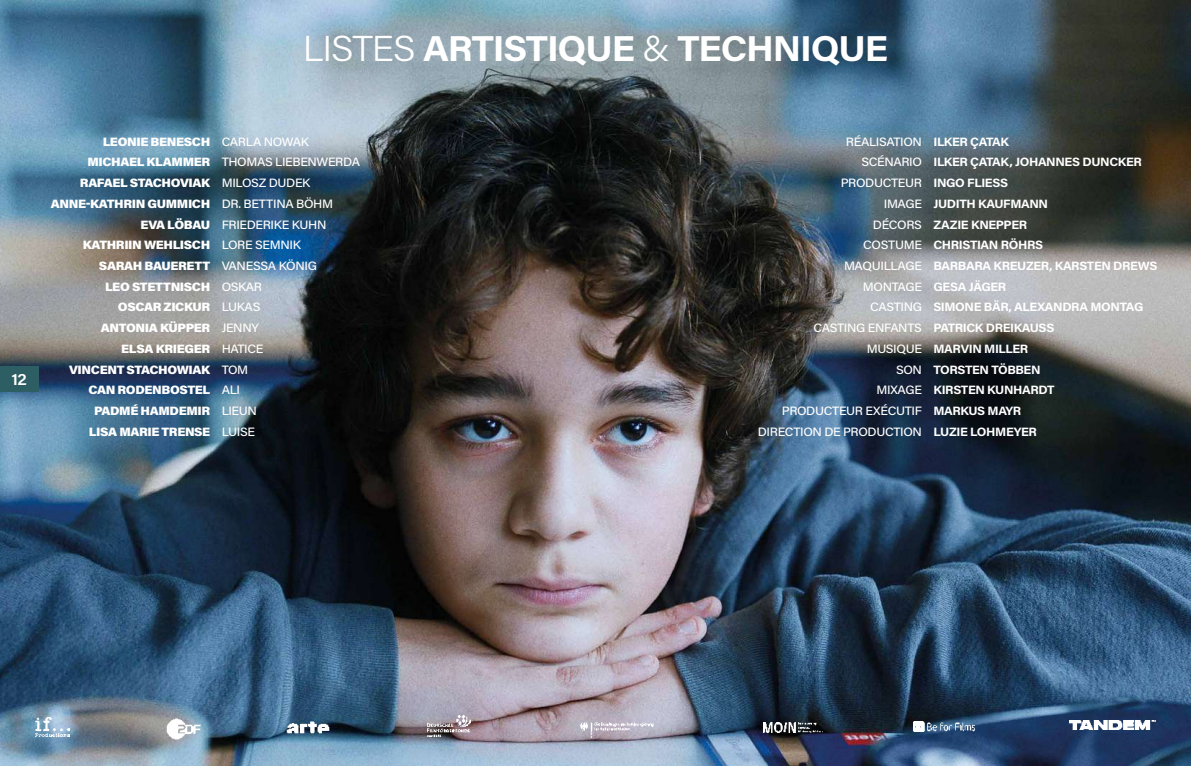
<style>
.page{position:relative;width:1191px;height:766px;background:#fff}
.page>*{position:absolute;margin:0;border:0;box-sizing:border-box;transform-origin:0 0}
.t1{font:700 36px "Acumin Pro";letter-spacing:-.03em;color:#fff;scale:1.05 1}
.t2{font:600 16.5px "Acumin Pro";color:#fff;scale:1.05 1}
.t3{font:500 12.15px/20.7px "Acumin Pro";letter-spacing:-.03em;color:#fff;scale:1.05 1}
.t4{font:700 12.15px/20.7px "Acumin Pro";letter-spacing:-.03em;color:#fff;scale:1.05 1}
.t5{font:900 12.15px/20.7px "Acumin Pro";letter-spacing:-.03em;color:#fff;text-align:right;scale:1.05 1}
.s1{font-weight:300}
</style>
<div class="page">
<img style="left:0;top:0;width:1191px;height:765px">
<img style="left:1069px;top:720px;width:86px;height:9px">
<img style="left:763px;top:722px;width:59px;height:10px">
<img style="left:913px;top:721px;width:61px;height:10px">
<img style="left:35px;top:717px;width:34px;height:19px">
<img style="left:164px;top:717px;width:39px;height:23px">
<img style="left:286px;top:716px;width:44px;height:21px">
<img style="left:428px;top:715px;width:43px;height:20px">
<img style="left:572px;top:714px;width:89px;height:38px">
<div style="left:0;top:366px;width:38px;height:25px;background:#2c5e64"></div>
<h1 class="t1" style="left:303px;top:23px;width:559px"><span class="s1">LISTES</span> ARTISTIQUE <span class="s1">&amp;</span> TECHNIQUE</h1>
<h2 class="t2" style="left:11px;top:367px;width:16px">12</h2>
<p class="t3" style="left:758px;top:130px;width:158px;text-align:right">RÉALISATION<br>SCÉNARIO<br>PRODUCTEUR<br>IMAGE<br>DÉCORS<br>COSTUME<br>MAQUILLAGE<br>MONTAGE<br>CASTING<br>CASTING ENFANTS<br>MUSIQUE<br>SON<br>MIXAGE<br>PRODUCTEUR EXÉCUTIF<br>DIRECTION DE PRODUCTION</p>
<p class="t3" style="left:222px;top:131px;width:133px">CARLA NOWAK<br>THOMAS LIEBENWERDA<br>MILOSZ DUDEK<br>DR. BETTINA BÖHM<br>FRIEDERIKE KUHN<br>LORE SEMNIK<br>VANESSA KÖNIG<br>OSKAR<br>LUKAS<br>JENNY<br>HATICE<br>TOM<br>ALI<br>LIEUN<br>LUISE</p>
<p class="t5" style="left:51px;top:130px;width:153px">LEONIE BENESCH<br>MICHAEL KLAMMER<br>RAFAEL STACHOVIAK<br>ANNE-KATHRIN GUMMICH<br>EVA LÖBAU<br>KATHRIIN WEHLISCH<br>SARAH BAUERETT<br>LEO STETTNISCH<br>OSCAR ZICKUR<br>ANTONIA KÜPPER<br>ELSA KRIEGER<br>VINCENT STACHOWIAK<br>CAN RODENBOSTEL<br>PADMÉ HAMDEMIR<br>LISA MARIE TRENSE</p>
<p class="t4" style="left:933px;top:130px;width:215px">ILKER ÇATAK<br>ILKER ÇATAK, JOHANNES DUNCKER<br>INGO FLIESS<br>JUDITH KAUFMANN<br>ZAZIE KNEPPER<br>CHRISTIAN RÖHRS<br>BARBARA KREUZER, KARSTEN DREWS<br>GESA JÄGER<br>SIMONE BÄR, ALEXANDRA MONTAG<br>PATRICK DREIKAUSS<br>MARVIN MILLER<br>TORSTEN TÖBBEN<br>KIRSTEN KUNHARDT<br>MARKUS MAYR<br>LUZIE LOHMEYER</p>
</div>
